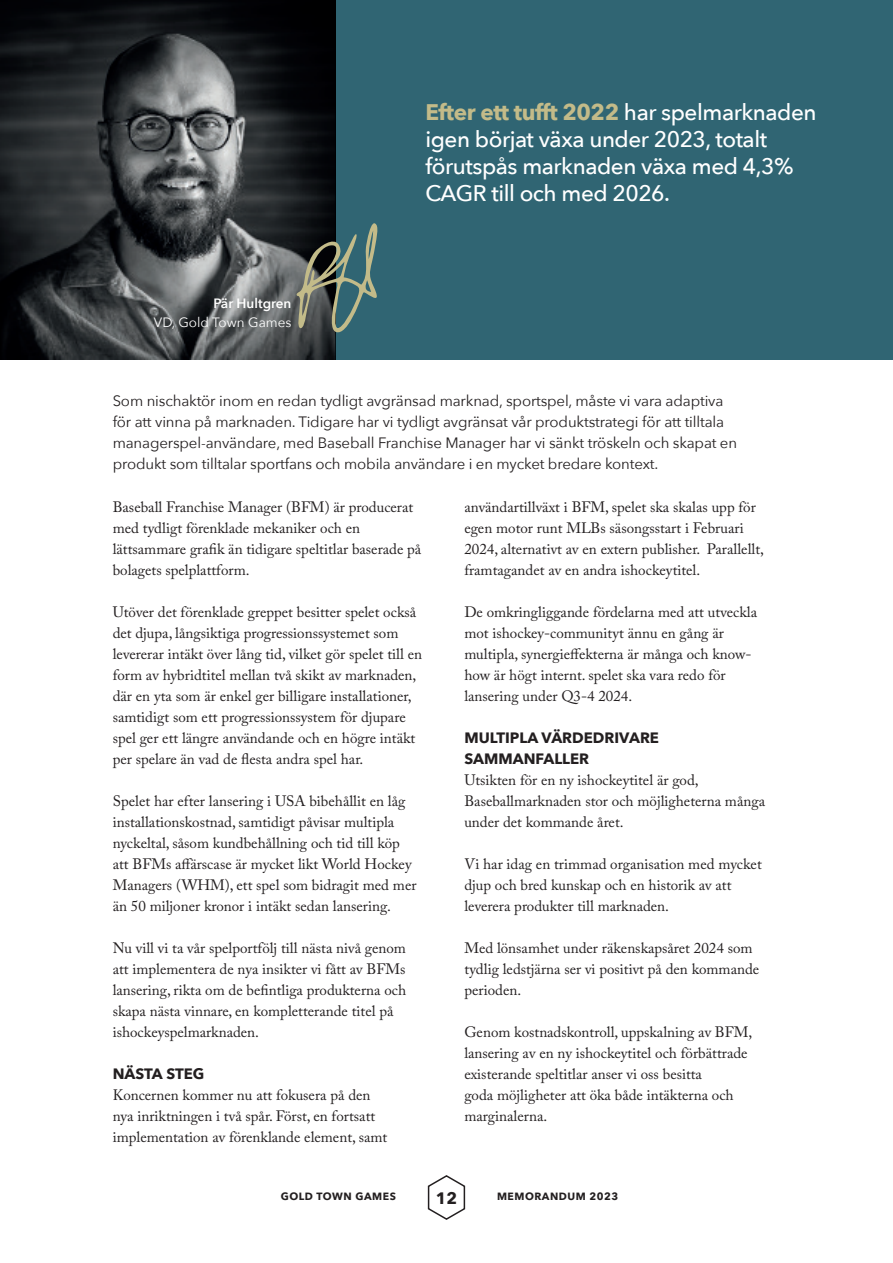
<style>
.page{position:relative;width:893px;height:1263px;background:#fff}
.page>*{position:absolute;margin:0;border:0;box-sizing:border-box;transform-origin:0 0}
.t1{font:500 22.5px/27px "Avenir Next";letter-spacing:-.02em;color:#fff}
.t2{font:700 16.5px "Avenir Next";color:#231f20}
.t3{font:15px/21px "Adobe Caslon Pro";color:#231f20}
.t4{font:15px/21px "Avenir Next";letter-spacing:-.01em;color:#231f20}
.t5{font:700 15px/21px "Avenir Next";color:#231f20}
.t6{font:13.5px/19.5px "Avenir Next";color:#fff;text-align:right}
.t7{font:700 10.5px "Avenir Next";letter-spacing:.05em;color:#231f20}
.s1{font-weight:600}
.s2{font-weight:700;color:#c3bb89}
</style>
<div class="page">
<svg style="left:427px;top:1175px;width:39px;height:45px"></svg>
<img style="left:0;top:0;width:336px;height:359px">
<div style="left:336px;top:0;width:557px;height:359px;background:#306573"></div>
<svg style="left:296px;top:216px;width:82px;height:119px"></svg>
<p class="t6" style="left:154px;top:293px;width:139px"><span class="s1">Pär Hultgren<br></span>VD, Gold Town Games</p>
<p class="t1" style="left:425px;top:98px;width:393px"><span class="s2">Efter ett tufft 2022</span> har spelmarknaden igen börjat växa under 2023, totalt förutspås marknaden växa med 4,3%<br>CAGR till och med 2026.</p>
<p class="t4" style="left:113px;top:390px;width:626px">Som nischaktör inom en redan tydligt avgränsad marknad, sportspel, måste vi vara adaptiva för att vinna på marknaden. Tidigare har vi tydligt avgränsat vår produktstrategi för att tilltala managerspel-användare, med Baseball Franchise Manager har vi sänkt tröskeln och skapat en produkt som tilltalar sportfans och mobila användare i en mycket bredare kontext.</p>
<p class="t3" style="left:113px;top:496px;width:310px">Baseball Franchise Manager (BFM) är producerat med tydligt förenklade mekaniker och en lättsammare grafik än tidigare speltitlar baserade på bolagets spelplattform.</p>
<p class="t3" style="left:113px;top:601px;width:311px">Utöver det förenklade greppet besitter spelet också det djupa, långsiktiga progressionssystemet som levererar intäkt över lång tid, vilket gör spelet till en form av hybridtitel mellan två skikt av marknaden, där en yta som är enkel ger billigare installationer, samtidigt som ett progressionssystem för djupare spel ger ett längre användande och en högre intäkt per spelare än vad de flesta andra spel har.</p>
<p class="t3" style="left:113px;top:790px;width:305px">Spelet har efter lansering i USA bibehållit en låg installationskostnad, samtidigt påvisar multipla nyckeltal, såsom kundbehållning och tid till köp att BFMs affärscase är mycket likt World Hockey Managers (WHM), ett spel som bidragit med mer än 50 miljoner kronor i intäkt sedan lansering.</p>
<p class="t3" style="left:113px;top:937px;width:295px">Nu vill vi ta vår spelportfölj till nästa nivå genom att implementera de nya insikter vi fått av BFMs lansering, rikta om de befintliga produkterna och skapa nästa vinnare, en kompletterande titel på ishockeyspelmarknaden.</p>
<p class="t5" style="left:113px;top:1063px;width:93px">NÄSTA STEG</p>
<p class="t3" style="left:113px;top:1084px;width:276px">Koncernen kommer nu att fokusera på den nya inriktningen i två spår. Först, en fortsatt implementation av förenklande element, samt</p>
<p class="t3" style="left:464px;top:496px;width:301px">användartillväxt i BFM, spelet ska skalas upp för egen motor runt MLBs säsongsstart i Februari 2024, alternativt av en extern publisher. Parallellt, framtagandet av en andra ishockeytitel.</p>
<p class="t3" style="left:464px;top:601px;width:294px">De omkringliggande fördelarna med att utveckla mot ishockey-communityt ännu en gång är multipla, synergieffekterna är många och know&shy;how är högt internt. spelet ska vara redo för lansering under Q3-4 2024.</p>
<p class="t5" style="left:464px;top:727px;width:196px">MULTIPLA VÄRDEDRIVARE<br>SAMMANFALLER</p>
<p class="t3" style="left:464px;top:769px;width:302px">Utsikten för en ny ishockeytitel är god,<br>Baseballmarknaden stor och möjligheterna många under det kommande året.</p>
<p class="t3" style="left:464px;top:853px;width:299px">Vi har idag en trimmad organisation med mycket djup och bred kunskap och en historik av att leverera produkter till marknaden.</p>
<p class="t3" style="left:464px;top:937px;width:296px">Med lönsamhet under räkenskapsåret 2024 som tydlig ledstjärna ser vi positivt på den kommande perioden.</p>
<p class="t3" style="left:464px;top:1021px;width:289px">Genom kostnadskontroll, uppskalning av BFM, lansering av en ny ishockeytitel och förbättrade existerande speltitlar anser vi oss besitta<br>goda möjligheter att öka både intäkterna och marginalerna.</p>
<p class="t7" style="left:281px;top:1187px;width:117px">GOLD TOWN GAMES</p>
<p class="t2" style="left:436px;top:1183px;width:23px">12</p>
<p class="t7" style="left:497px;top:1187px;width:123px">MEMORANDUM 2023</p>
</div>
